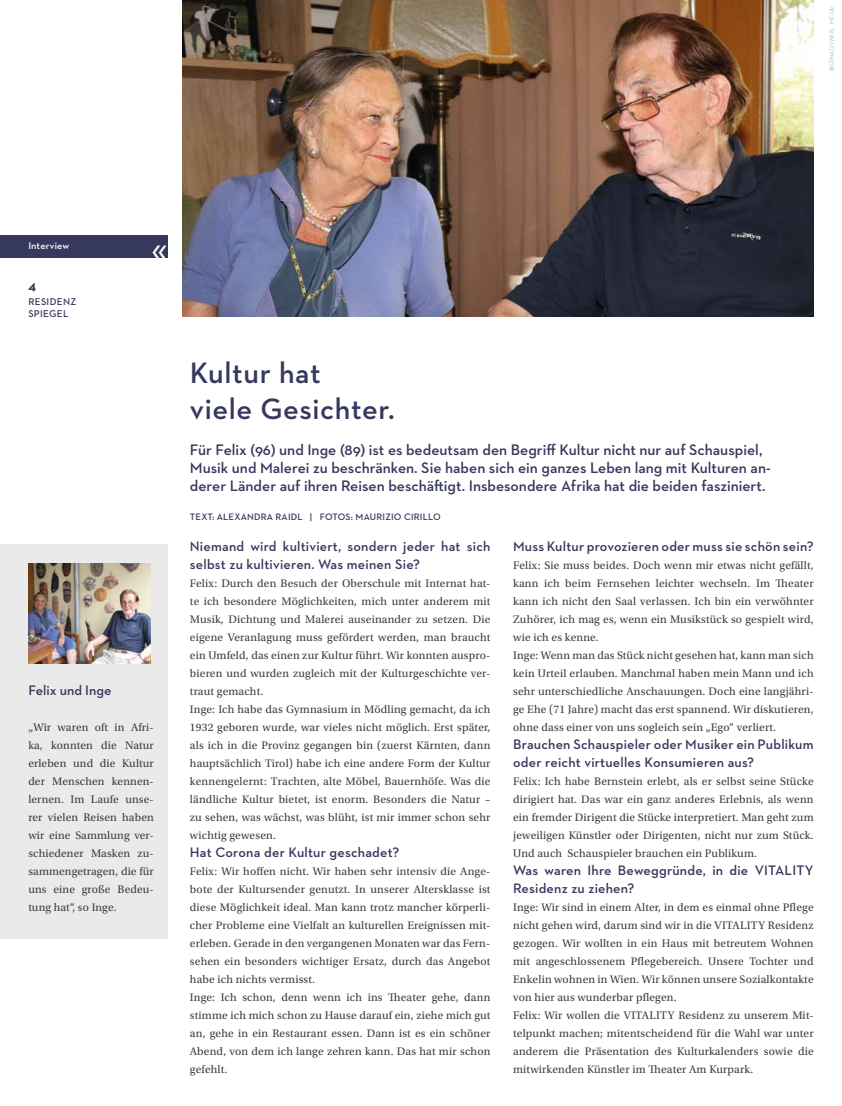
<style>
.page{position:relative;width:842px;height:1106px;background:#fff}
.page>*{position:absolute;margin:0;border:0;box-sizing:border-box;transform-origin:0 0}
.t1{font:600 30px/36px "Neutraface 2 Text";letter-spacing:.02em;color:#36385e}
.t2{font:600 15.5px/18px "Neutraface 2 Text";color:#36385e}
.t3{font:600 14px/18px "Neutraface 2 Text";letter-spacing:.015em;color:#36385e}
.t4{font:700 14px "Neutraface 2 Text";color:#36385e}
.t5{font:11.5px/18px "Utopia Std";letter-spacing:.015em;color:#3c3c3b}
.t6{font:600 10px/12px "Neutraface 2 Text";letter-spacing:.03em;color:#36385e}
.t7{font:600 10px "Neutraface 2 Text";letter-spacing:.015em;color:#fff}
.t8{font:600 9.5px "Neutraface 2 Text";letter-spacing:.02em;color:#36385e}
.t9{font:6px "Neutraface 2 Text";color:#b3b2b2}
</style>
<div class="page">
<div style="left:0;top:235px;width:168px;height:22px;background:#36385e"></div>
<img style="left:183px;top:0;width:631px;height:316px">
<div style="left:0;top:544px;width:167px;height:394px;background:#eaeaeb"></div>
<img style="left:28px;top:563px;width:122px;height:101px">
<svg style="left:153px;top:257px;width:14px;height:1px"></svg>
<p class="t9" style="left:828px;top:71px;width:66px;rotate:-90deg">BILDNACHWEIS: MC (4)</p>
<p class="t7" style="left:28px;top:240px;width:43px">Interview</p>
<p class="t4" style="left:28px;top:276px;width:9px">4</p>
<p class="t6" style="left:28px;top:295px;width:49px">RESIDENZ<br>SPIEGEL</p>
<p class="t3" style="left:28px;top:680px;width:85px">Felix und Inge</p>
<p class="t5" style="left:28px;top:718px;width:127px;text-align:justify">„Wir waren oft in Afri&shy;ka, konnten die Natur erleben und die Kultur der Menschen kennen&shy;lernen. Im Laufe unse&shy;rer vielen Reisen haben wir eine Sammlung ver&shy;schiedener Masken zu&shy;sammengetragen, die für uns eine große Bedeu&shy;tung hat“, so Inge.</p>
<h1 class="t1" style="left:190px;top:355px;width:206px">Kultur hat<br>viele Gesichter.</h1>
<p class="t2" style="left:190px;top:440px;width:582px">Für Felix (96) und Inge (89) ist es bedeutsam den Begriff Kultur nicht nur auf Schauspiel,<br>Musik und Malerei zu beschränken. Sie haben sich ein ganzes Leben lang mit Kulturen an&shy;derer Länder auf ihren Reisen beschäftigt. Insbesondere Afrika hat die beiden fasziniert.</p>
<p class="t8" style="left:190px;top:511px;width:252px">TEXT: ALEXANDRA RAIDL | FOTOS: MAURIZIO CIRILLO</p>
<p class="t3" style="left:190px;top:536px;width:302px">Niemand wird kultiviert, sondern jeder hat sich selbst zu kultivieren. Was meinen Sie?</p>
<p class="t5" style="left:190px;top:574px;width:302px">Felix: Durch den Besuch der Oberschule mit Internat hat&shy;te ich besondere Möglichkeiten, mich unter anderem mit Musik, Dichtung und Malerei auseinander zu setzen. Die eigene Veranlagung muss gefördert werden, man braucht ein Umfeld, das einen zur Kultur führt. Wir konnten auspro&shy;bieren und wurden zugleich mit der Kulturgeschichte ver&shy;traut gemacht.<br>Inge: Ich habe das Gymnasium in Mödling gemacht, da ich 1932 geboren wurde, war vieles nicht möglich. Erst später, als ich in die Provinz gegangen bin (zuerst Kärnten, dann hauptsächlich Tirol) habe ich eine andere Form der Kultur kennengelernt: Trachten, alte Möbel, Bauernhöfe. Was die ländliche Kultur bietet, ist enorm. Besonders die Natur – zu sehen, was wächst, was blüht, ist mir immer schon sehr wichtig gewesen.</p>
<p class="t3" style="left:190px;top:842px;width:211px">Hat Corona der Kultur geschadet?</p>
<p class="t5" style="left:190px;top:862px;width:302px">Felix: Wir hoffen nicht. Wir haben sehr intensiv die Ange&shy;bote der Kultursender genutzt. In unserer Altersklasse ist diese Möglichkeit ideal. Man kann trotz mancher körperli&shy;cher Probleme eine Vielfalt an kulturellen Ereignissen mit&shy;erleben. Gerade in den vergangenen Monaten war das Fern&shy;sehen ein besonders wichtiger Ersatz, durch das Angebot habe ich nichts vermisst.<br>Inge: Ich schon, denn wenn ich ins Theater gehe, dann stimme ich mich schon zu Hause darauf ein, ziehe mich gut an, gehe in ein Restaurant essen. Dann ist es ein schöner Abend, von dem ich lange zehren kann. Das hat mir schon gefehlt.</p>
<p class="t3" style="left:513px;top:536px;width:302px">Muss Kultur provozieren oder muss sie schön sein?</p>
<p class="t5" style="left:513px;top:556px;width:302px">Felix: Sie muss beides. Doch wenn mir etwas nicht gefällt, kann ich beim Fernsehen leichter wechseln. Im Theater kann ich nicht den Saal verlassen. Ich bin ein verwöhnter Zuhörer, ich mag es, wenn ein Musikstück so gespielt wird, wie ich es kenne.<br>Inge: Wenn man das Stück nicht gesehen hat, kann man sich kein Urteil erlauben. Manchmal haben mein Mann und ich sehr unterschiedliche Anschauungen. Doch eine langjähri&shy;ge Ehe (71 Jahre) macht das erst spannend. Wir diskutieren, ohne dass einer von uns sogleich sein „Ego“ verliert.</p>
<p class="t3" style="left:513px;top:734px;width:302px">Brauchen Schauspieler oder Musiker ein Publikum oder reicht virtuelles Konsumieren aus?</p>
<p class="t5" style="left:513px;top:772px;width:302px;text-align:justify">Felix: Ich habe Bernstein erlebt, als er selbst seine Stücke dirigiert hat. Das war ein ganz anderes Erlebnis, als wenn ein fremder Dirigent die Stücke interpretiert. Man geht zum jeweiligen Künstler oder Dirigenten, nicht nur zum Stück.<br>Und auch Schauspieler brauchen ein Publikum.</p>
<p class="t3" style="left:513px;top:860px;width:302px">Was waren Ihre Beweggründe, in die VITALITY<br>Residenz zu ziehen?</p>
<p class="t5" style="left:513px;top:898px;width:302px">Inge: Wir sind in einem Alter, in dem es einmal ohne Pflege nicht gehen wird, darum sind wir in die VITALITY Residenz gezogen. Wir wollten in ein Haus mit betreutem Wohnen mit angeschlossenem Pflegebereich. Unsere Tochter und Enkelin wohnen in Wien. Wir können unsere Sozialkontakte von hier aus wunderbar pflegen.<br>Felix: Wir wollen die VITALITY Residenz zu unserem Mit&shy;telpunkt machen; mitentscheidend für die Wahl war unter anderem die Präsentation des Kulturkalenders sowie die mitwirkenden Künstler im Theater Am Kurpark.</p>
</div>
